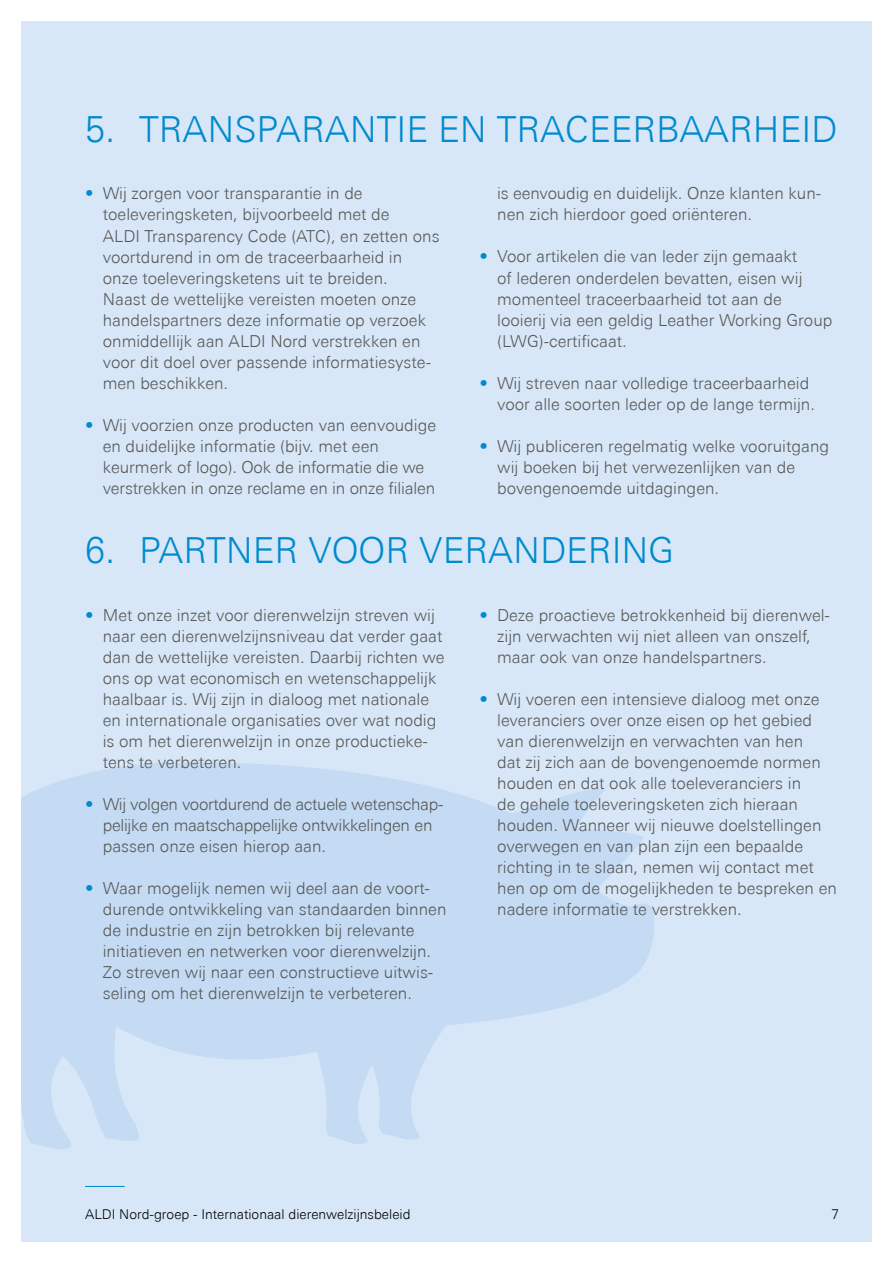
<style>
.page{position:relative;width:893px;height:1263px;background:#fff}
.page>*{position:absolute;margin:0;border:0;box-sizing:border-box;transform-origin:0 0}
.t1{font:300 36px "Univers Next Pro";color:#008bcf}
.t2{font:300 16.5px/21px "Univers Next Pro";color:#575756}
.t3{font:300 16.5px/21px "Univers Next Pro";letter-spacing:-.02em;color:#575756}
.t4{font:300 13.5px "Univers Next Pro";color:#000}
.s1{color:#008bcf}
</style>
<div class="page">
<div style="left:21px;top:21px;width:851px;height:1221px;background:#d8e7f7"></div>
<svg style="left:21px;top:763px;width:633px;height:386px;fill:#c4dbf3"></svg>
<hr style="left:85px;top:1186px;width:40px;height:1px;background:#008bcf">
<h1 class="t1" style="left:85px;top:108px;width:754px">5. TRANSPARANTIE EN TRACEERBAARHEID</h1>
<p class="t2" style="left:103px;top:183px;width:338px;text-indent:-18px"><span class="s1">•</span> Wij zorgen voor transparantie in de toeleveringsketen, bijvoorbeeld met de<br>ALDI Transparency Code (ATC), en zetten ons voortdurend in om de traceerbaarheid in onze toeleveringsketens uit te breiden.<br>Naast de wettelijke vereisten moeten onze handelspartners deze informatie op verzoek onmiddellijk aan ALDI Nord verstrekken en voor dit doel over passende informatiesyste&shy;men beschikken.</p>
<p class="t2" style="left:103px;top:414px;width:335px;text-indent:-18px"><span class="s1">•</span> Wij voorzien onze producten van eenvoudige en duidelijke informatie (bijv. met een keurmerk of logo). Ook de informatie die we verstrekken in onze reclame en in onze filialen</p>
<p class="t2" style="left:497px;top:183px;width:326px">is eenvoudig en duidelijk. Onze klanten kun&shy;nen zich hierdoor goed oriënteren.</p>
<p class="t2" style="left:497px;top:246px;width:337px;text-indent:-18px"><span class="s1">•</span> Voor artikelen die van leder zijn gemaakt<br>of lederen onderdelen bevatten, eisen wij momenteel traceerbaarheid tot aan de looierij via een geldig Leather Working Group (LWG)-certificaat.</p>
<p class="t2" style="left:497px;top:372px;width:319px;text-indent:-18px"><span class="s1">•</span> Wij streven naar volledige traceerbaarheid voor alle soorten leder op de lange termijn.</p>
<p class="t2" style="left:497px;top:435px;width:334px;text-indent:-18px"><span class="s1">•</span> Wij publiceren regelmatig welke vooruitgang wij boeken bij het verwezenlijken van de bovengenoemde uitdagingen.</p>
<h1 class="t1" style="left:85px;top:530px;width:591px">6. PARTNER VOOR VERANDERING</h1>
<p class="t2" style="left:103px;top:604px;width:343px;text-indent:-18px"><span class="s1">•</span> Met onze inzet voor dierenwelzijn streven wij naar een dierenwelzijnsniveau dat verder gaat dan de wettelijke vereisten. Daarbij richten we ons op wat economisch en wetenschappelijk haalbaar is. Wij zijn in dialoog met nationale en internationale organisaties over wat nodig is om het dierenwelzijn in onze productieke&shy;tens te verbeteren.</p>
<p class="t3" style="left:103px;top:793px;width:342px;text-indent:-18px"><span class="s1">•</span> Wij volgen voortdurend de actuele wetenschap&shy;pelijke en maatschappelijke ontwikkelingen en passen onze eisen hierop aan.</p>
<p class="t2" style="left:103px;top:877px;width:345px;text-indent:-18px"><span class="s1">•</span> Waar mogelijk nemen wij deel aan de voort&shy;durende ontwikkeling van standaarden binnen de industrie en zijn betrokken bij relevante initiatieven en netwerken voor dierenwelzijn.<br>Zo streven wij naar een constructieve uitwis&shy;seling om het dierenwelzijn te verbeteren.</p>
<p class="t2" style="left:497px;top:604px;width:334px;text-indent:-18px"><span class="s1">•</span> Deze proactieve betrokkenheid bij dierenwel&shy;zijn verwachten wij niet alleen van onszelf, maar ook van onze handelspartners.</p>
<p class="t2" style="left:497px;top:688px;width:341px;text-indent:-18px"><span class="s1">•</span> Wij voeren een intensieve dialoog met onze leveranciers over onze eisen op het gebied van dierenwelzijn en verwachten van hen<br>dat zij zich aan de bovengenoemde normen houden en dat ook alle toeleveranciers in<br>de gehele toeleveringsketen zich hieraan houden. Wanneer wij nieuwe doelstellingen overwegen en van plan zijn een bepaalde richting in te slaan, nemen wij contact met hen op om de mogelijkheden te bespreken en nadere informatie te verstrekken.</p>
<p class="t4" style="left:85px;top:1206px;width:356px">International Buying Policy for Cotton | As of January 2020</p>
<p class="t4" style="left:85px;top:1206px;width:327px">ALDI Nord-groep - Internationaal dierenwelzijnsbeleid</p>
</div>
